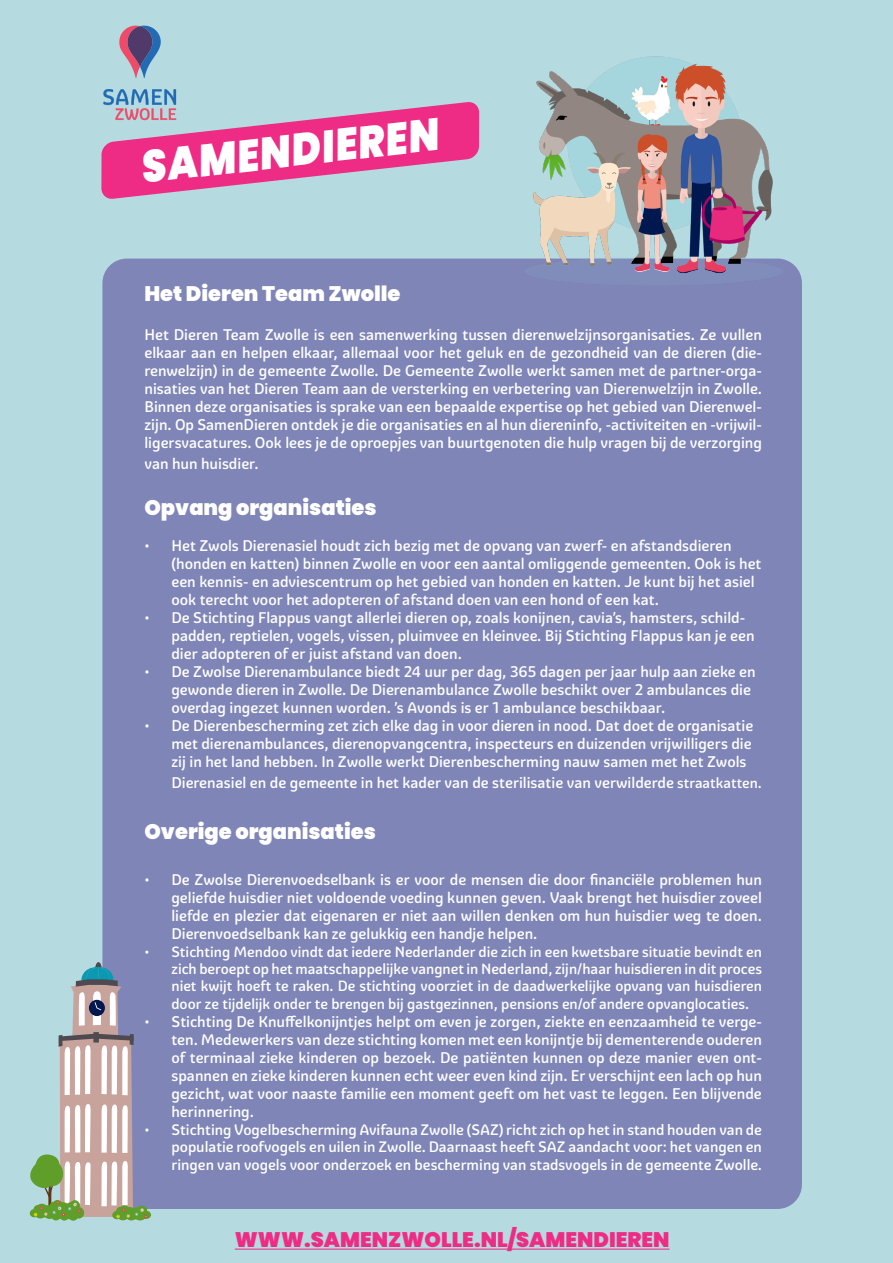
<style>
.page{position:relative;width:893px;height:1263px;background:#b5dbe1}
.page>*{position:absolute;margin:0;border:0;box-sizing:border-box;transform-origin:0 0}
.t1{font:900 45px "Poppins";color:#fff;scale:.88 1}
.t2{font:900 21px "Poppins";color:#fff}
.t3{font:900 21px "Poppins";color:#ee2c85}
.t4{font:500 15px/18px "Graviola Soft";color:#fff;text-align:justify}
.t5{font:500 14.7px/17.9px "Graviola Soft";color:#fff;text-align:justify}
.t6{font:500 14.4px/17.5px "Graviola Soft";color:#fff;text-align:justify}
.s1{font-size:14.25px}
</style>
<div class="page">
<div style="left:102px;top:259px;width:700px;height:950px;background:#7f85b7;border-radius:24px"></div>
<img style="left:514px;top:56px;width:273px;height:217px">
<svg style="left:29px;top:962px;width:122px;height:259px"></svg>
<hr style="left:235px;top:1248px;width:435px;height:1px;background:#ee2c85">
<svg style="left:119px;top:26px;width:42px;height:52px"></svg>
<svg style="left:101px;top:89px;width:378px;height:110px"></svg>
<p class="t1" style="left:138px;top:140px;width:341px;rotate:-6deg">SAMENDIEREN</p>
<p class="t2" style="left:144px;top:282px;width:258px">Het Dieren Team Zwolle</p>
<p class="t4" style="left:144px;top:326px;width:619px">Het Dieren Team Zwolle is een samenwerking tussen dierenwelzijnsorganisaties. Ze vullen elkaar aan en helpen elkaar, allemaal voor het geluk en de gezondheid van de dieren (die&shy;renwelzijn) in de gemeente Zwolle. De Gemeente Zwolle werkt samen met de partner-orga&shy;nisaties van het Dieren Team aan de versterking en verbetering van Dierenwelzijn in Zwolle.<br>Binnen deze organisaties is sprake van een bepaalde expertise op het gebied van Dierenwel&shy;zijn. Op SamenDieren ontdek je die organisaties en al hun diereninfo, -activiteiten en -vrijwil&shy;ligersvacatures. Ook lees je de oproepjes van buurtgenoten die hulp vragen bij de verzorging</p>
<p class="t4" style="left:144px;top:454px;width:116px">van hun huisdier.</p>
<p class="t2" style="left:144px;top:496px;width:234px">Opvang organisaties</p>
<p class="t4" style="left:171px;top:537px;width:592px;text-align:left;text-indent:-27px">• Het Zwols Dierenasiel houdt zich bezig met de opvang van zwerf- en afstandsdieren (honden en katten) binnen Zwolle en voor een aantal omliggende gemeenten. Ook is het een kennis- en adviescentrum op het gebied van honden en katten. Je kunt bij het asiel ook terecht voor het adopteren of afstand doen van een hond of een kat.</p>
<p class="t4" style="left:171px;top:609px;width:585px;text-align:left;text-indent:-27px">• De Stichting Flappus vangt allerlei dieren op, zoals konijnen, cavia’s, hamsters, schild&shy;padden, reptielen, vogels, vissen, pluimvee en kleinvee. Bij Stichting Flappus kan je een dier adopteren of er juist afstand van doen.</p>
<p class="t4" style="left:171px;top:663px;width:586px;text-align:left;text-indent:-27px">• De Zwolse Dierenambulance biedt 24 uur per dag, 365 dagen per jaar hulp aan zieke en gewonde dieren in Zwolle. De Dierenambulance Zwolle beschikt over 2 ambulances die overdag ingezet kunnen worden. ’s Avonds is er 1 ambulance beschikbaar.</p>
<p class="t4" style="left:171px;top:717px;width:583px;text-indent:-27px">• De Dierenbescherming zet zich elke dag in voor dieren in nood. Dat doet de organisatie met dierenambulances, dierenopvangcentra, inspecteurs en duizenden vrijwilligers die zij in het land hebben. In Zwolle werkt Dierenbescherming nauw samen met het Zwols</p>
<p class="t4" style="left:171px;top:774px;width:592px">Dierenasiel en de gemeente in het kader van de sterilisatie van verwilderde <span class="s1">straatkatten.</span></p>
<p class="t2" style="left:144px;top:819px;width:233px">Overige organisaties</p>
<p class="t4" style="left:171px;top:871px;width:592px;text-indent:-27px">• De Zwolse Dierenvoedselbank is er voor de mensen die door financiële problemen hun geliefde huisdier niet voldoende voeding kunnen geven. Vaak brengt het huisdier zoveel liefde en plezier dat eigenaren er niet aan willen denken om hun huisdier weg te doen.<br>Dierenvoedselbank kan ze gelukkig een handje helpen.</p>
<p class="t6" style="left:171px;top:943px;width:592px;text-indent:-27px">• Stichting Mendoo vindt dat iedere Nederlander die zich in een kwetsbare situatie bevindt en zich beroept op het maatschappelijke vangnet in Nederland, zijn/haar huisdieren in dit proces niet kwijt hoeft te raken. De stichting voorziet in de daadwerkelijke opvang van huisdieren door ze tijdelijk onder te brengen bij gastgezinnen, pensions en/of andere opvanglocaties.</p>
<p class="t4" style="left:171px;top:1013px;width:592px;text-indent:-27px">• Stichting De Knuffelkonijntjes helpt om even je zorgen, ziekte en eenzaamheid te verge&shy;ten. Medewerkers van deze stichting komen met een konijntje bij dementerende ouderen of terminaal zieke kinderen op bezoek. De patiënten kunnen op deze manier even ont&shy;spannen en zieke kinderen kunnen echt weer even kind zijn. Er verschijnt een lach op hun gezicht, wat voor naaste familie een moment geeft om het vast te leggen. Een blijvende herinnering.</p>
<p class="t5" style="left:171px;top:1121px;width:592px;text-indent:-27px">• Stichting Vogelbescherming Avifauna Zwolle (SAZ) richt zich op het in stand houden van de populatie roofvogels en uilen in Zwolle. Daarnaast heeft SAZ aandacht voor: het vangen en ringen van vogels voor onderzoek en bescherming van stadsvogels in de gemeente Zwolle.</p>
<p class="t3" style="left:235px;top:1227px;width:436px">WWW.SAMENZWOLLE.NL/SAMENDIEREN</p>
</div>
